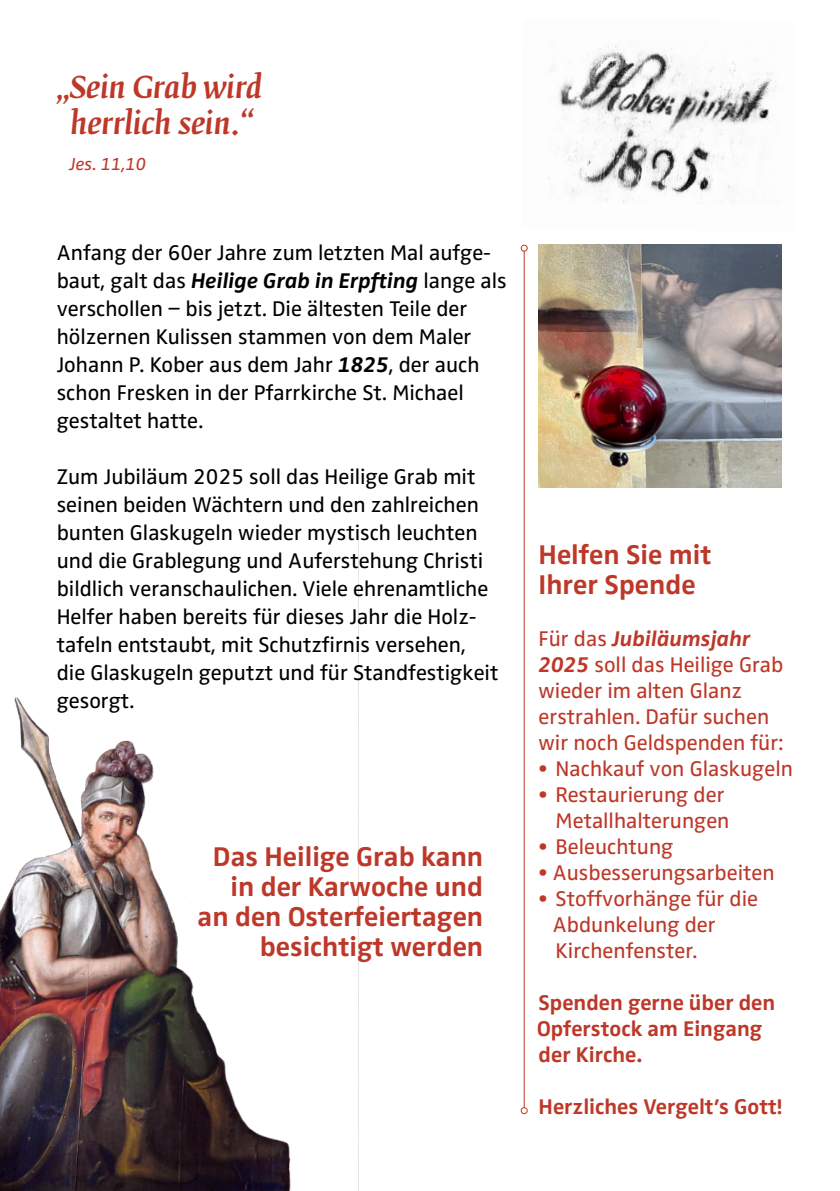
<style>
.page{position:relative;width:840px;height:1191px;background:#fff}
.page>*{position:absolute;margin:0;border:0;box-sizing:border-box;transform-origin:0 0}
.t1{font:italic 500 30px "Fedra Serif B Std";color:#bd3829}
.t2{font:700 28px "Zwo OT";color:#bd3829}
.t3{font:22px "Zwo OT";color:#000}
.t4{font:22px "Zwo OT";color:#bd3829}
.t5{font:700 22px "Zwo OT";color:#bd3829}
.t6{font:italic 700 22px "Zwo OT";color:#000}
.t7{font:italic 700 22px "Zwo OT";color:#bd3829}
.t8{font:italic 18px "Zwo OT";color:#bd3829}
.s1{font-weight:400;font-style:normal}
.s2{font-weight:700;font-style:italic}
</style>
<div class="page">
<img style="left:548px;top:42px;width:229px;height:161px">
<img style="left:538px;top:245px;width:243px;height:243px">
<img style="left:0;top:697px;width:291px;height:494px">
<div style="left:520px;top:245px;width:7px;height:7px;border:1px solid #bd3829;border-radius:50%"></div>
<div style="left:520px;top:1107px;width:7px;height:7px;border:1px solid #bd3829;border-radius:50%"></div>
<hr style="left:523px;top:251px;width:1px;height:856px;background:#bd3829">
<p class="t1" style="left:57px;top:75px;width:207px">„Sein Grab wird</p>
<p class="t1" style="left:70px;top:111px;width:185px">herrlich sein.“</p>
<p class="t8" style="left:69px;top:156px;width:78px">Jes. 11,10</p>
<p class="t3" style="left:57px;top:243px;width:435px">Anfang der 60er Jahre zum letzten Mal aufge-</p>
<p class="t6" style="left:57px;top:271px;width:451px"><span class="s1">baut, galt das</span> Heilige Grab in Erpfting <span class="s1">lange als</span></p>
<p class="t3" style="left:57px;top:299px;width:412px">verschollen – bis jetzt. Die ältesten Teile der</p>
<p class="t3" style="left:57px;top:327px;width:416px">hölzernen Kulissen stammen von dem Maler</p>
<p class="t3" style="left:57px;top:355px;width:424px">Johann P. Kober aus dem Jahr <span class="s2">1825</span>, der auch</p>
<p class="t3" style="left:57px;top:383px;width:408px">schon Fresken in der Pfarrkirche St. Michael</p>
<p class="t3" style="left:57px;top:411px;width:148px">gestaltet hatte.</p>
<p class="t3" style="left:57px;top:467px;width:420px">Zum Jubiläum 2025 soll das Heilige Grab mit</p>
<p class="t3" style="left:57px;top:495px;width:423px">seinen beiden Wächtern und den zahlreichen</p>
<p class="t3" style="left:57px;top:523px;width:422px">bunten Glaskugeln wieder mystisch leuchten</p>
<p class="t3" style="left:57px;top:551px;width:428px">und die Grablegung und Auferstehung Christi</p>
<p class="t3" style="left:57px;top:579px;width:433px">bildlich veranschaulichen. Viele ehrenamtliche</p>
<p class="t3" style="left:57px;top:607px;width:421px">Helfer haben bereits für dieses Jahr die Holz-</p>
<p class="t3" style="left:57px;top:635px;width:410px">tafeln entstaubt, mit Schutzfirnis versehen,</p>
<p class="t3" style="left:57px;top:663px;width:443px">die Glaskugeln geputzt und für Standfestigkeit</p>
<p class="t3" style="left:57px;top:691px;width:79px">gesorgt.</p>
<p class="t2" style="left:213px;top:844px;width:271px">Das Heilige Grab kann</p>
<p class="t2" style="left:230px;top:874px;width:254px">in der Karwoche und</p>
<p class="t2" style="left:197px;top:904px;width:287px">an den Osterfeiertagen</p>
<p class="t2" style="left:260px;top:934px;width:225px">besichtigt werden</p>
<p class="t2" style="left:538px;top:542px;width:174px">Helfen Sie mit</p>
<p class="t2" style="left:538px;top:572px;width:158px">Ihrer Spende</p>
<p class="t7" style="left:538px;top:628px;width:213px"><span class="s1">Für das</span> Jubiläumsjahr</p>
<p class="t4" style="left:538px;top:654px;width:246px"><span class="s2">2025</span> soll das Heilige Grab</p>
<p class="t4" style="left:538px;top:680px;width:205px">wieder im alten Glanz</p>
<p class="t4" style="left:538px;top:706px;width:232px">erstrahlen. Dafür suchen</p>
<p class="t4" style="left:538px;top:732px;width:246px">wir noch Geldspenden für:</p>
<p class="t4" style="left:538px;top:758px;width:256px">• Nachkauf von Glaskugeln</p>
<p class="t4" style="left:538px;top:784px;width:187px">• Restaurierung der</p>
<p class="t4" style="left:555px;top:810px;width:175px">Metallhalterungen</p>
<p class="t4" style="left:538px;top:836px;width:136px">• Beleuchtung</p>
<p class="t4" style="left:538px;top:862px;width:237px">• Ausbesserungsarbeiten</p>
<p class="t4" style="left:538px;top:888px;width:221px">• Stoffvorhänge für die</p>
<p class="t4" style="left:552px;top:914px;width:164px">Abdunkelung der</p>
<p class="t4" style="left:555px;top:940px;width:143px">Kirchenfenster.</p>
<p class="t5" style="left:538px;top:992px;width:238px">Spenden gerne über den</p>
<p class="t5" style="left:537px;top:1018px;width:226px">Opferstock am Eingang</p>
<p class="t5" style="left:538px;top:1044px;width:105px">der Kirche.</p>
<p class="t5" style="left:538px;top:1096px;width:245px">Herzliches Vergelt’s Gott!</p>
</div>
